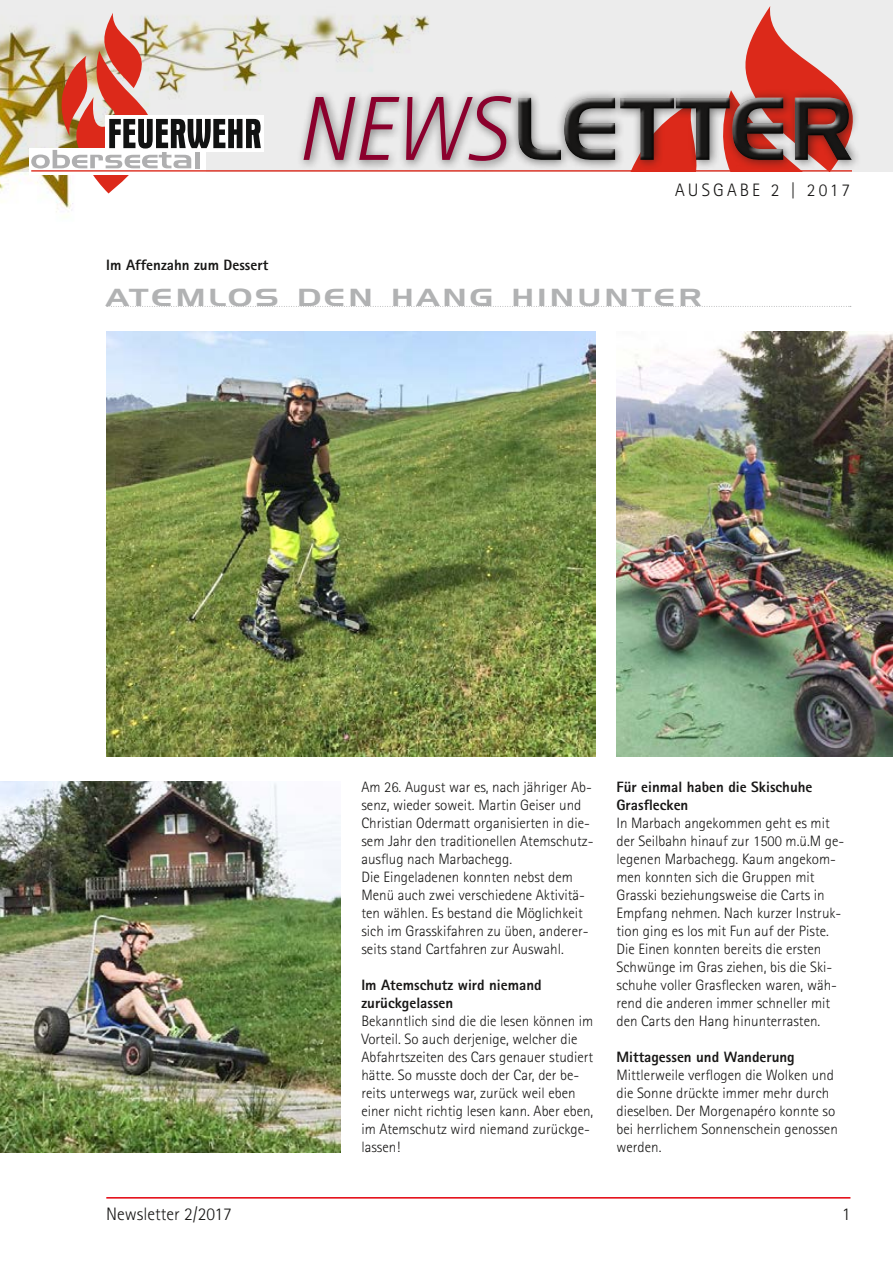
<style>
.page{position:relative;width:893px;height:1263px;background:#fff}
.page>*{position:absolute;margin:0;border:0;box-sizing:border-box;transform-origin:0 0}
.t1{font:italic 300 91.05px "Rotis Sans Serif";color:#8b002d}
.t2{font:24px "Handel Gothic BT";letter-spacing:.1em;color:#b1b2b3;scale:1.3 1}
.t3{font:300 18px "Rotis Sans Serif";color:#181716}
.t4{font:300 18px "Rotis Sans Serif";letter-spacing:.175em;color:#181716}
.t5{font:300 15px/18px "Rotis Sans Serif";color:#181716}
.t6{font:800 15px/18px "Rotis Sans Serif";color:#181716}
</style>
<div class="page">
<div style="left:0;top:0;width:893px;height:171px;background:#ececec"></div>
<hr style="left:106px;top:1197px;width:744px;height:1px;background:#e3000b">
<img style="left:0;top:15px;width:430px;height:197px">
<svg style="left:31px;top:13px;width:230px;height:180px"></svg>
<hr style="left:31px;top:170px;width:820px;height:2px;background:#dc291a">
<svg style="left:521px;top:6px;width:337px;height:165px"></svg>
<div style="left:514px;top:93px;width:339px;height:70px;background:#fff;opacity:.75"></div>
<div style="left:517px;top:95px;width:339px;height:70px;background:#181716;opacity:.75"></div>
<div style="left:296px;top:89px;width:225px;height:83px;background:#181716;opacity:.6"></div>
<svg style="left:107px;top:306px;width:744px;height:1px"></svg>
<img style="left:106px;top:332px;width:489px;height:424px">
<img style="left:616px;top:332px;width:277px;height:424px">
<img style="left:0;top:781px;width:340px;height:371px">
<h1 class="t1" style="left:296px;top:77px;width:212px">NEWS</h1>
<p class="t4" style="left:675px;top:179px;width:177px">AUSGABE 2 | 2017</p>
<p class="t6" style="left:106px;top:256px;width:163px">Im Affenzahn zum Dessert</p>
<h2 class="t2" style="left:106px;top:283px;width:460px">ATEMLOS DEN HANG HINUNTER</h2>
<p class="t5" style="left:361px;top:778px;width:234px">Am 26. August war es, nach jähriger Ab&shy;senz, wieder soweit. Martin Geiser und Christian Odermatt organisierten in die&shy;sem Jahr den traditionellen Atemschutz&shy;ausflug nach Marbachegg.<br>Die Eingeladenen konnten nebst dem Menü auch zwei verschiedene Aktivitä&shy;ten wählen. Es bestand die Möglichkeit sich im Grasskifahren zu üben, anderer&shy;seits stand Cartfahren zur Auswahl.</p>
<p class="t6" style="left:361px;top:976px;width:182px">Im Atemschutz wird niemand zurückgelassen</p>
<p class="t5" style="left:361px;top:1012px;width:233px">Bekanntlich sind die die lesen können im Vorteil. So auch derjenige, welcher die Abfahrtszeiten des Cars genauer studiert hätte. So musste doch der Car, der be&shy;reits unterwegs war, zurück weil eben einer nicht richtig lesen kann. Aber eben, im Atemschutz wird niemand zurückge&shy;lassen!</p>
<p class="t6" style="left:616px;top:778px;width:198px">Für einmal haben die Skischuhe<br>Grasflecken</p>
<p class="t5" style="left:616px;top:814px;width:229px">In Marbach angekommen geht es mit der Seilbahn hinauf zur 1500 m.ü.M ge&shy;legenen Marbachegg. Kaum angekom&shy;men konnten sich die Gruppen mit Grasski beziehungsweise die Carts in Empfang nehmen. Nach kurzer Instruk&shy;tion ging es los mit Fun auf der Piste.<br>Die Einen konnten bereits die ersten Schwünge im Gras ziehen, bis die Ski&shy;schuhe voller Grasflecken waren, wäh&shy;rend die anderen immer schneller mit den Carts den Hang hinunterrasten.</p>
<p class="t6" style="left:616px;top:1048px;width:180px">Mittagessen und Wanderung</p>
<p class="t5" style="left:616px;top:1066px;width:223px">Mittlerweile verflogen die Wolken und die Sonne drückte immer mehr durch dieselben. Der Morgenapéro konnte so bei herrlichem Sonnenschein genossen werden.</p>
<p class="t3" style="left:106px;top:1204px;width:127px">Newsletter 2/2017</p>
<p class="t3" style="left:842px;top:1204px;width:10px">1</p>
</div>
